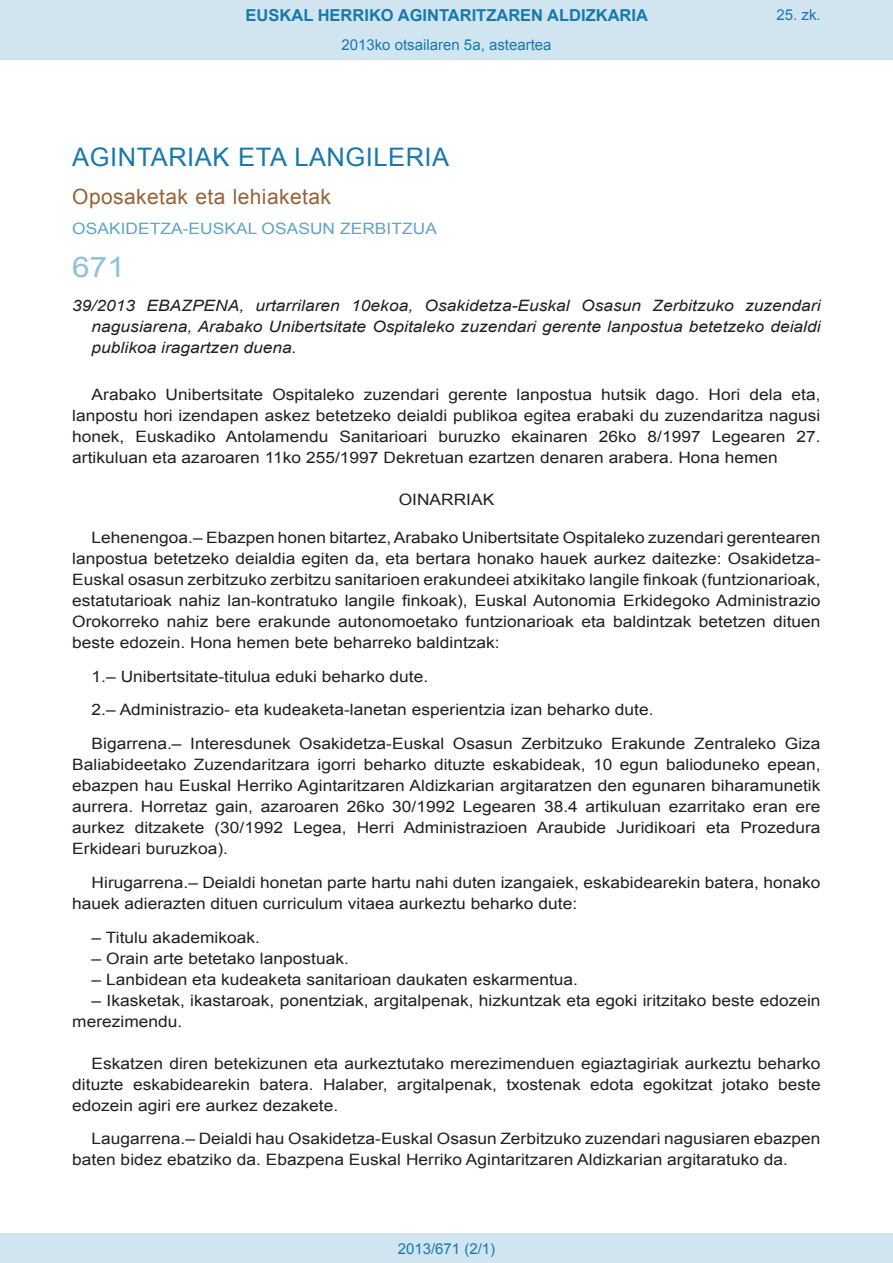
<style>
.page{position:relative;width:893px;height:1263px;background:#fff}
.page>*{position:absolute;margin:0;border:0;box-sizing:border-box;transform-origin:0 0}
.BOPVOrden{font:28.5px "Arial";color:#90c0db;scale:1.11 1}
.BOPVSeccion{font:25.5px "Arial";letter-spacing:.02em;color:#1879ad}
.BOPVSubseccion{font:21px "Arial";letter-spacing:.02em;color:#956338}
.t1{font:700 16.5px "Arial";color:#1879ad}
.BOPVDetalle{font:15.6px/21px "Arial";color:#231f20;text-align:justify;scale:1.11 1}
.BOPVLista{font:15.6px/21px "Arial";color:#231f20;scale:1.11 1}
.BOPVTitulo{font:italic 15.6px/21px "Arial";color:#231f20;text-align:justify;scale:1.11 1}
.BOPVOrganismo{font:15.6px "Arial";letter-spacing:.005em;color:#5ea4ca;scale:1.11 1}
.BOPVClave{font:15.6px "Arial";color:#231f20;scale:1.11 1}
.Paginacion_Centro{font:15px "Arial";color:#1879ad}
</style>
<div class="page">
<div style="left:0;top:0;width:893px;height:60px;background:#d0e5f0"></div>
<div style="left:0;top:1233px;width:893px;height:30px;background:#d0e5f0"></div>
<p class="t1" style="left:246px;top:4px;width:404px">EUSKAL HERRIKO AGINTARITZAREN ALDIZKARIA</p>
<p class="Paginacion_Centro" style="left:341px;top:35px;width:212px">2013ko otsailaren 5a, asteartea</p>
<p class="Paginacion_Centro" style="left:776px;top:5px;width:46px">25. zk.</p>
<p class="BOPVSeccion" style="left:72px;top:141px;width:378px">AGINTARIAK ETA LANGILERIA</p>
<p class="BOPVSubseccion" style="left:72px;top:183px;width:260px">Oposaketak eta lehiaketak</p>
<p class="BOPVOrganismo" style="left:72px;top:219px;width:330px">OSAKIDETZA-EUSKAL OSASUN ZERBITZUA</p>
<p class="BOPVOrden" style="left:72px;top:249px;width:49px">671</p>
<p class="BOPVTitulo" style="left:92px;top:295px;width:658px;text-indent:-19px">39/2013 EBAZPENA, urtarrilaren 10ekoa, Osakidetza-Euskal Osasun Zerbitzuko zuzendari nagusiarena, Arabako Unibertsitate Ospitaleko zuzendari gerente lanpostua betetzeko deialdi publikoa iragartzen duena.</p>
<p class="BOPVDetalle" style="left:72px;top:384px;width:676px;text-indent:19px">Arabako Unibertsitate Ospitaleko zuzendari gerente lanpostua hutsik dago. Hori dela eta, lanpostu hori izendapen askez betetzeko deialdi publikoa egitea erabaki du zuzendaritza nagusi honek, Euskadiko Antolamendu Sanitarioari buruzko ekainaren 26ko 8/1997 Legearen 27. artikuluan eta azaroaren 11ko 255/1997 Dekretuan ezartzen denaren arabera. Hona hemen</p>
<p class="BOPVClave" style="left:399px;top:489px;width:88px">OINARRIAK</p>
<p class="BOPVDetalle" style="left:72px;top:527px;width:676px;text-indent:19px">Lehenengoa.– Ebazpen honen bitartez, Arabako Unibertsitate Ospitaleko zuzendari gerentearen lanpostua betetzeko deialdia egiten da, eta bertara honako hauek aurkez daitezke: Osakidetza-Euskal osasun zerbitzuko zerbitzu sanitarioen erakundeei atxikitako langile finkoak (funtzionarioak, estatutarioak nahiz lan-kontratuko langile finkoak), Euskal Autonomia Erkidegoko Administrazio Orokorreko nahiz bere erakunde autonomoetako funtzionarioak eta baldintzak betetzen dituen beste edozein. Hona hemen bete beharreko baldintzak:</p>
<p class="BOPVDetalle" style="left:92px;top:666px;width:305px">1.– Unibertsitate-titulua eduki beharko dute.</p>
<p class="BOPVDetalle" style="left:92px;top:699px;width:508px">2.– Administrazio- eta kudeaketa-lanetan esperientzia izan beharko dute.</p>
<p class="BOPVDetalle" style="left:72px;top:733px;width:676px;text-indent:19px">Bigarrena.– Interesdunek Osakidetza-Euskal Osasun Zerbitzuko Erakunde Zentraleko Giza Baliabideetako Zuzendaritzara igorri beharko dituzte eskabideak, 10 egun balioduneko epean, ebazpen hau Euskal Herriko Agintaritzaren Aldizkarian argitaratzen den egunaren biharamunetik aurrera. Horretaz gain, azaroaren 26ko 30/1992 Legearen 38.4 artikuluan ezarritako eran ere aurkez ditzakete (30/1992 Legea, Herri Administrazioen Araubide Juridikoari eta Prozedura Erkideari buruzkoa).</p>
<p class="BOPVDetalle" style="left:72px;top:872px;width:676px;text-indent:19px">Hirugarrena.– Deialdi honetan parte hartu nahi duten izangaiek, eskabidearekin batera, honako hauek adierazten dituen curriculum vitaea aurkeztu beharko dute:</p>
<p class="BOPVLista" style="left:92px;top:927px;width:153px">– Titulu akademikoak.</p>
<p class="BOPVLista" style="left:92px;top:948px;width:233px">– Orain arte betetako lanpostuak.</p>
<p class="BOPVLista" style="left:92px;top:969px;width:440px">– Lanbidean eta kudeaketa sanitarioan daukaten eskarmentua.</p>
<p class="BOPVLista" style="left:72px;top:990px;width:676px;text-indent:19px">– Ikasketak, ikastaroak, ponentziak, argitalpenak, hizkuntzak eta egoki iritzitako beste edozein merezimendu.</p>
<p class="BOPVDetalle" style="left:72px;top:1053px;width:676px;text-indent:19px">Eskatzen diren betekizunen eta aurkeztutako merezimenduen egiaztagiriak aurkeztu beharko dituzte eskabidearekin batera. Halaber, argitalpenak, txostenak edota egokitzat jotako beste edozein agiri ere aurkez dezakete.</p>
<p class="BOPVDetalle" style="left:72px;top:1128px;width:676px;text-indent:19px">Laugarrena.– Deialdi hau Osakidetza-Euskal Osasun Zerbitzuko zuzendari nagusiaren ebazpen baten bidez ebatziko da. Ebazpena Euskal Herriko Agintaritzaren Aldizkarian argitaratuko da.</p>
<p class="Paginacion_Centro" style="left:398px;top:1238px;width:99px">2013/671 (2/1)</p>
</div>
